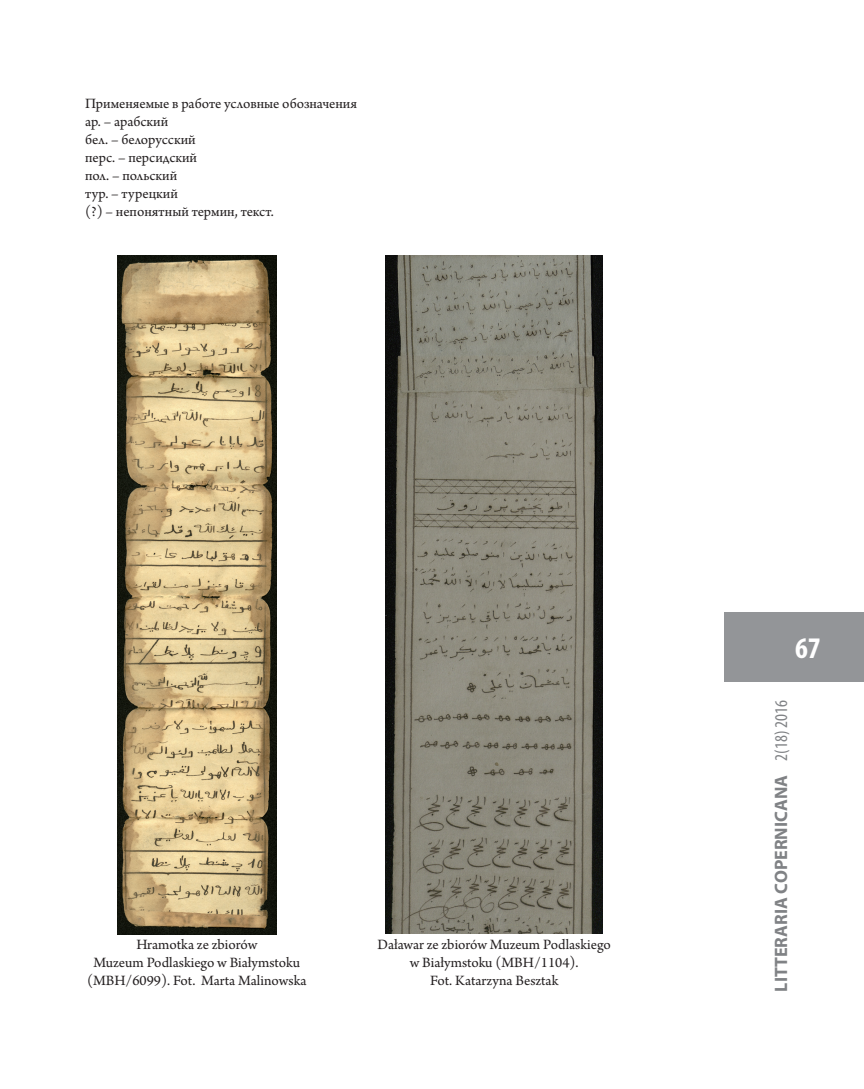
<style>
.page{position:relative;width:864px;height:1089px;background:#fff}
.page>*{position:absolute;margin:0;border:0;box-sizing:border-box;transform-origin:0 0}
.t1{font:700 condensed 30px "Myriad Pro";color:#fff}
.t2{font:700 18px "Myriad Pro";color:#808285}
.t3{font:15px/18px "Arno Pro";color:#231f20;text-align:center}
.s1{font-weight:400;font-stretch:condensed}
</style>
<div class="page">
<div style="left:724px;top:612px;width:139px;height:69px;background:#939598"></div>
<img style="left:117px;top:255px;width:159px;height:679px">
<img style="left:385px;top:255px;width:217px;height:679px">
<p class="t3" style="left:85px;top:95px;width:273px;text-align:left">Применяемые в работе условные обозначения ар. – арабский<br>бел. – белорусский<br>перс. – персидский<br>пол. – польский<br>тур. – турецкий<br>(?) – непонятный термин, текст.</p>
<p class="t3" style="left:87px;top:936px;width:221px">Hramotka ze zbiorów<br>Muzeum Podlaskiego w Białymstoku (MBH/6099). Fot. Marta Malinowska</p>
<p class="t3" style="left:377px;top:936px;width:234px">Daławar ze zbiorów Muzeum Podlaskiego w Białymstoku (MBH/1104).<br>Fot. Katarzyna Besztak</p>
<h1 class="t1" style="left:794px;top:629px;width:27px">67</h1>
<p class="t2" style="left:768px;top:991px;width:293px;rotate:-90deg">LITTERARIA COPERNICANA <span class="s1">2(18) 2016</span></p>
</div>
